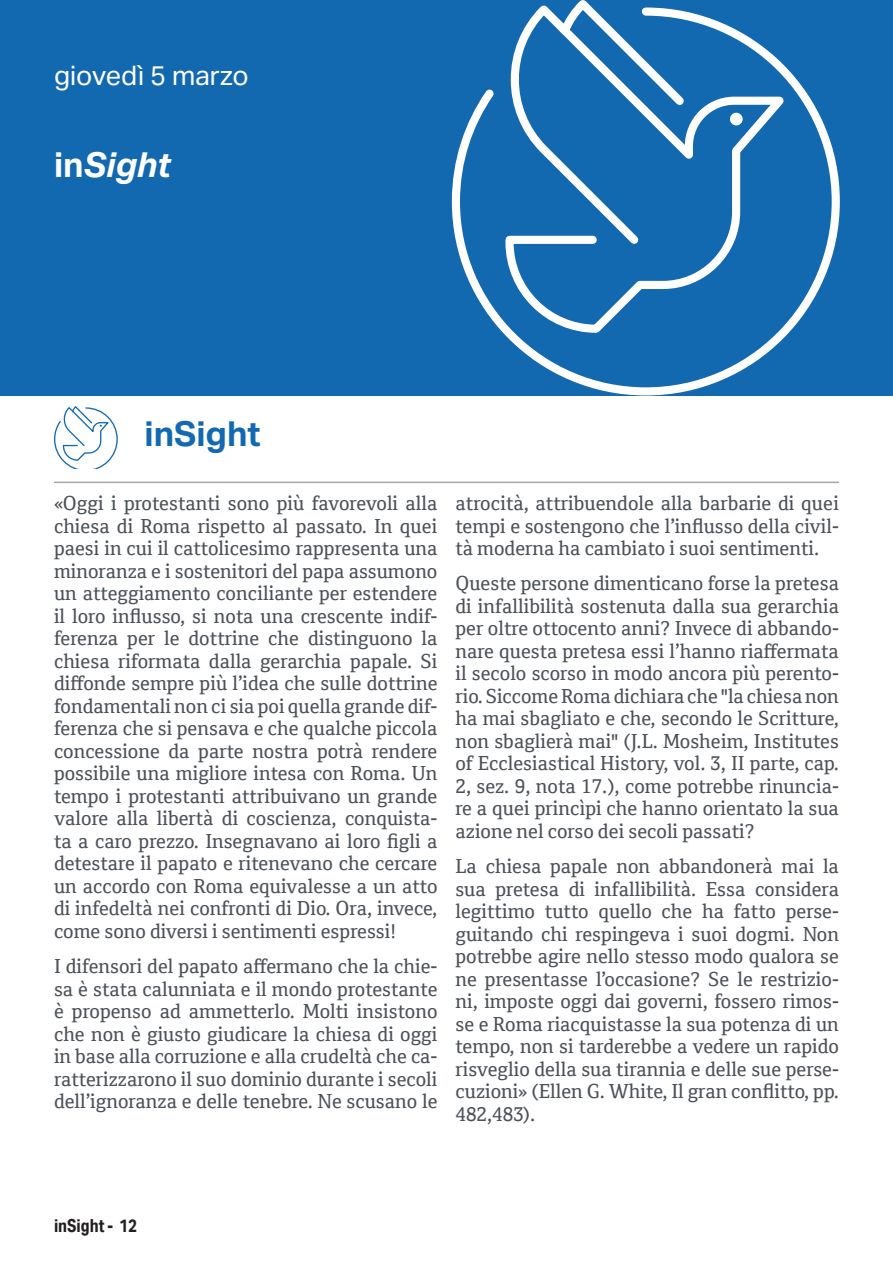
<style>
.page{position:relative;width:893px;height:1263px;background:#fff}
.page>*{position:absolute;margin:0;border:0;box-sizing:border-box;transform-origin:0 0}
.tit-sezione{font:700 34.5px "Aktiv Grotesk";color:#1369af}
.t1{font:italic 700 34.5px "Aktiv Grotesk";color:#fff}
.t2{font:27px "Aktiv Grotesk";color:#fff}
.t3{font:19.5px/22.5px "Cordale";color:#4b5157;text-align:justify}
.t4{font:700 18px "Aktiv Grotesk Cd";color:#231f20}
.s1{font-style:normal}
</style>
<div class="page">
<div style="left:0;top:0;width:893px;height:395px;background:#1369af"></div>
<svg style="left:452px;top:80px;width:388px;height:315px"></svg>
<svg style="left:494px;top:0;width:303px;height:337px"></svg>
<hr style="left:54px;top:482px;width:785px;height:1px;background:#4b5157">
<svg style="left:54px;top:406px;width:64px;height:63px"></svg>
<p class="t2" style="left:54px;top:59px;width:196px">giovedì 5 marzo</p>
<p class="t1" style="left:54px;top:143px;width:117px"><span class="s1">in</span>Sight</p>
<p class="tit-sezione" style="left:144px;top:414px;width:118px">inSight</p>
<p class="t3" style="left:54px;top:492px;width:385px">«Oggi i protestanti sono più favorevoli alla chiesa di Roma rispetto al passato. In quei paesi in cui il cattolicesimo rappresenta una minoranza e i sostenitori del papa assumono un atteggiamento conciliante per estendere il loro influsso, si nota una crescente indif&shy;ferenza per le dottrine che distinguono la chiesa riformata dalla gerarchia papale. Si diffonde sempre più l’idea che sulle dottrine fondamentali non ci sia poi quella grande dif&shy;ferenza che si pensava e che qualche piccola concessione da parte nostra potrà rendere possibile una migliore intesa con Roma. Un tempo i protestanti attribuivano un grande valore alla libertà di coscienza, conquista&shy;ta a caro prezzo. Insegnavano ai loro figli a detestare il papato e ritenevano che cercare un accordo con Roma equivalesse a un atto di infedeltà nei confronti di Dio. Ora, invece, come sono diversi i sentimenti espressi!</p>
<p class="t3" style="left:54px;top:955px;width:385px">I difensori del papato affermano che la chie&shy;sa è stata calunniata e il mondo protestante è propenso ad ammetterlo. Molti insistono che non è giusto giudicare la chiesa di oggi in base alla corruzione e alla crudeltà che ca&shy;ratterizzarono il suo dominio durante i secoli dell’ignoranza e delle tenebre. Ne scusano le</p>
<p class="t3" style="left:455px;top:492px;width:385px">atrocità, attribuendole alla barbarie di quei tempi e sostengono che l’influsso della civil&shy;tà moderna ha cambiato i suoi sentimenti.</p>
<p class="t3" style="left:455px;top:572px;width:385px">Queste persone dimenticano forse la pretesa di infallibilità sostenuta dalla sua gerarchia per oltre ottocento anni? Invece di abbando&shy;nare questa pretesa essi l’hanno riaffermata il secolo scorso in modo ancora più perento&shy;rio. Siccome Roma dichiara che "la chiesa non ha mai sbagliato e che, secondo le Scritture, non sbaglierà mai" (J.L. Mosheim, Institutes of Ecclesiastical History, vol. 3, II parte, cap.<br>2, sez. 9, nota 17.), come potrebbe rinuncia&shy;re a quei princìpi che hanno orientato la sua azione nel corso dei secoli passati?</p>
<p class="t3" style="left:455px;top:855px;width:385px">La chiesa papale non abbandonerà mai la sua pretesa di infallibilità. Essa considera legittimo tutto quello che ha fatto perse&shy;guitando chi respingeva i suoi dogmi. Non potrebbe agire nello stesso modo qualora se ne presentasse l’occasione? Se le restrizio&shy;ni, imposte oggi dai governi, fossero rimos&shy;se e Roma riacquistasse la sua potenza di un tempo, non si tarderebbe a vedere un rapido risveglio della sua tirannia e delle sue perse&shy;cuzioni» (Ellen G. White, Il gran conflitto, pp.<br>482,483).</p>
<p class="t4" style="left:54px;top:1215px;width:85px">inSight - 12</p>
</div>
